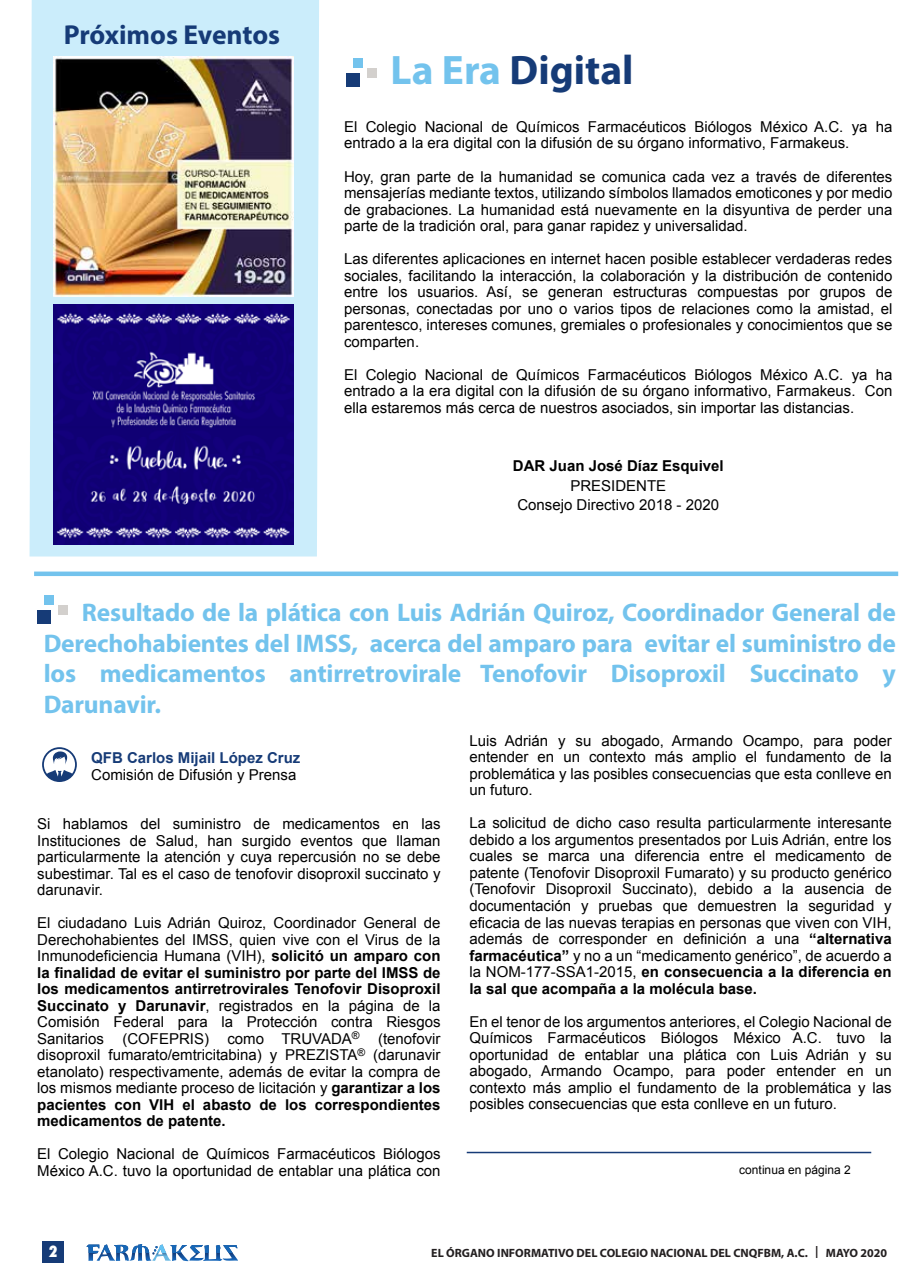
<style>
.page{position:relative;width:918px;height:1274px;background:#fff}
.page>*{position:absolute;margin:0;border:0;box-sizing:border-box;transform-origin:0 0}
.t1{font:700 41.25px "Myriad Pro";color:#163b77}
.t2{font:700 27.45px "Myriad Pro";letter-spacing:-.005em;color:#163b77}
.t3{font:700 25.5px/30.6px "Myriad Pro";letter-spacing:-.005em;color:#73c3ed;text-align:justify}
.t4{font:15px/16.5px "Arial";color:#000;text-align:justify}
.t5{font:700 15px "Arial";color:#163b77}
.t6{font:700 15px "Arial";color:#000}
.t7{font:800 condensed 15px "Futura";color:#fff}
.t8{font:700 12px "Myriad Pro";color:#231f20}
.t9{font:12px "Arial";color:#000}
.s1{color:#73c3ed}
.s2{font-weight:700}
</style>
<div class="page">
<div style="left:37px;top:610px;width:14px;height:14px;background:#163b77"></div>
<div style="left:45px;top:595px;width:9px;height:9px;background:#73c3ed"></div>
<div style="left:58px;top:605px;width:10px;height:9px;background:#d3d0cd"></div>
<div style="left:346px;top:73px;width:14px;height:14px;background:#163b77"></div>
<div style="left:354px;top:58px;width:9px;height:9px;background:#73c3ed"></div>
<div style="left:367px;top:68px;width:9px;height:10px;background:#d3d0cd"></div>
<hr style="left:467px;top:1151px;width:404px;height:2px;background:#163b77">
<div style="left:30px;top:0;width:289px;height:556px;background:#cbedfb"></div>
<div style="left:34px;top:571px;width:864px;height:5px;background:#73c3ed"></div>
<svg style="left:42px;top:747px;width:35px;height:35px"></svg>
<div style="left:43px;top:1240px;width:21px;height:22px;background:#163b77"></div>
<svg style="left:87px;top:1244px;width:151px;height:17px"></svg>
<svg style="left:114px;top:1244px;width:15px;height:8px"></svg>
<img style="left:53px;top:57px;width:240px;height:240px">
<img style="left:53px;top:304px;width:240px;height:240px">
<h2 class="t2" style="left:64px;top:17px;width:218px">Próximos Eventos</h2>
<h1 class="t1" style="left:391px;top:43px;width:244px"><span class="s1">La Era</span> Digital</h1>
<p class="t4" style="left:344px;top:119px;width:550px">El Colegio Nacional de Químicos Farmacéuticos Biólogos México A.C. ya ha entrado a la era digital con la difusión de su órgano informativo, Farmakeus.</p>
<p class="t4" style="left:344px;top:168px;width:550px">Hoy, gran parte de la humanidad se comunica cada vez a través de diferentes mensajerías mediante textos, utilizando símbolos llamados emoticones y por medio de grabaciones. La humanidad está nuevamente en la disyuntiva de perder una parte de la tradición oral, para ganar rapidez y universalidad.</p>
<p class="t4" style="left:344px;top:251px;width:550px">Las diferentes aplicaciones en internet hacen posible establecer verdaderas redes sociales, facilitando la interacción, la colaboración y la distribución de contenido entre los usuarios. Así, se generan estructuras compuestas por grupos de personas, conectadas por uno o varios tipos de relaciones como la amistad, el parentesco, intereses comunes, gremiales o profesionales y conocimientos que se comparten.</p>
<p class="t4" style="left:344px;top:366px;width:550px">El Colegio Nacional de Químicos Farmacéuticos Biólogos México A.C. ya ha entrado a la era digital con la difusión de su órgano informativo, Farmakeus. Con ella estaremos más cerca de nuestros asociados, sin importar las distancias.</p>
<p class="t6" style="left:513px;top:456px;width:212px">DAR Juan José Díaz Esquivel</p>
<p class="t4" style="left:517px;top:476px;width:203px;line-height:19.5px;text-align:center">PRESIDENTE<br>Consejo Directivo 2018 - 2020</p>
<h3 class="t3" style="left:44px;top:596px;width:854px;text-indent:38px">Resultado de la plática con Luis Adrián Quiroz, Coordinador General de Derechohabientes del IMSS, acerca del amparo para evitar el suministro de los medicamentos antirretrovirale Tenofovir Disoproxil Succinato y Darunavir.</h3>
<p class="t5" style="left:91px;top:748px;width:211px">QFB Carlos Mijail López Cruz</p>
<p class="t4" style="left:91px;top:766px;width:207px">Comisión de Difusión y Prensa</p>
<p class="t4" style="left:37px;top:815px;width:405px">Si hablamos del suministro de medicamentos en las Instituciones de Salud, han surgido eventos que llaman particularmente la atención y cuya repercusión no se debe subestimar. Tal es el caso de tenofovir disoproxil succinato y darunavir.</p>
<p class="t4" style="left:37px;top:914px;width:405px">El ciudadano Luis Adrián Quiroz, Coordinador General de Derechohabientes del IMSS, quien vive con el Virus de la Inmunodeficiencia Humana (VIH), <span class="s2">solicitó un amparo con la finalidad de evitar el suministro por parte del IMSS de los medicamentos antirretrovirales Tenofovir Disoproxil Succinato y Darunavir</span>, registrados en la página de la Comisión Federal para la Protección contra Riesgos Sanitarios (COFEPRIS) como TRUVADA<sup>®</sup> (tenofovir disoproxil fumarato/emtricitabina) y PREZISTA<sup>®</sup> (darunavir etanolato) respectivamente, además de evitar la compra de los mismos mediante proceso de licitación y <span class="s2">garantizar a los pacientes con VIH el abasto de los correspondientes medicamentos de patente.</span></p>
<p class="t4" style="left:37px;top:1145px;width:405px">El Colegio Nacional de Químicos Farmacéuticos Biólogos<br>México A.C. tuvo la oportunidad de entablar una plática con</p>
<p class="t4" style="left:469px;top:732px;width:424px">Luis Adrián y su abogado, Armando Ocampo, para poder entender en un contexto más amplio el fundamento de la problemática y las posibles consecuencias que esta conlleve en un futuro.</p>
<p class="t4" style="left:469px;top:815px;width:424px">La solicitud de dicho caso resulta particularmente interesante debido a los argumentos presentados por Luis Adrián, entre los cuales se marca una diferencia entre el medicamento de patente (Tenofovir Disoproxil Fumarato) y su producto genérico (Tenofovir Disoproxil Succinato), debido a la ausencia de documentación y pruebas que demuestren la seguridad y eficacia de las nuevas terapias en personas que viven con VIH, además de corresponder en definición a una <span class="s2">“alternativa farmacéutica”</span> y no a un “medicamento genérico”, de acuerdo a la NOM-177-SSA1-2015, <span class="s2">en consecuencia a la diferencia en la sal que acompaña a la molécula base.</span></p>
<p class="t4" style="left:469px;top:1013px;width:424px">En el tenor de los argumentos anteriores, el Colegio Nacional de Químicos Farmacéuticos Biólogos México A.C. tuvo la oportunidad de entablar una plática con Luis Adrián y su abogado, Armando Ocampo, para poder entender en un contexto más amplio el fundamento de la problemática y las posibles consecuencias que esta conlleve en un futuro.</p>
<p class="t9" style="left:739px;top:1162px;width:113px">continua en página 2</p>
<p class="t7" style="left:49px;top:1241px;width:11px">2</p>
<p class="t8" style="left:431px;top:1244px;width:457px">EL ÓRGANO INFORMATIVO DEL COLEGIO NACIONAL DEL CNQFBM, A.C. | MAYO 2020</p>
</div>
